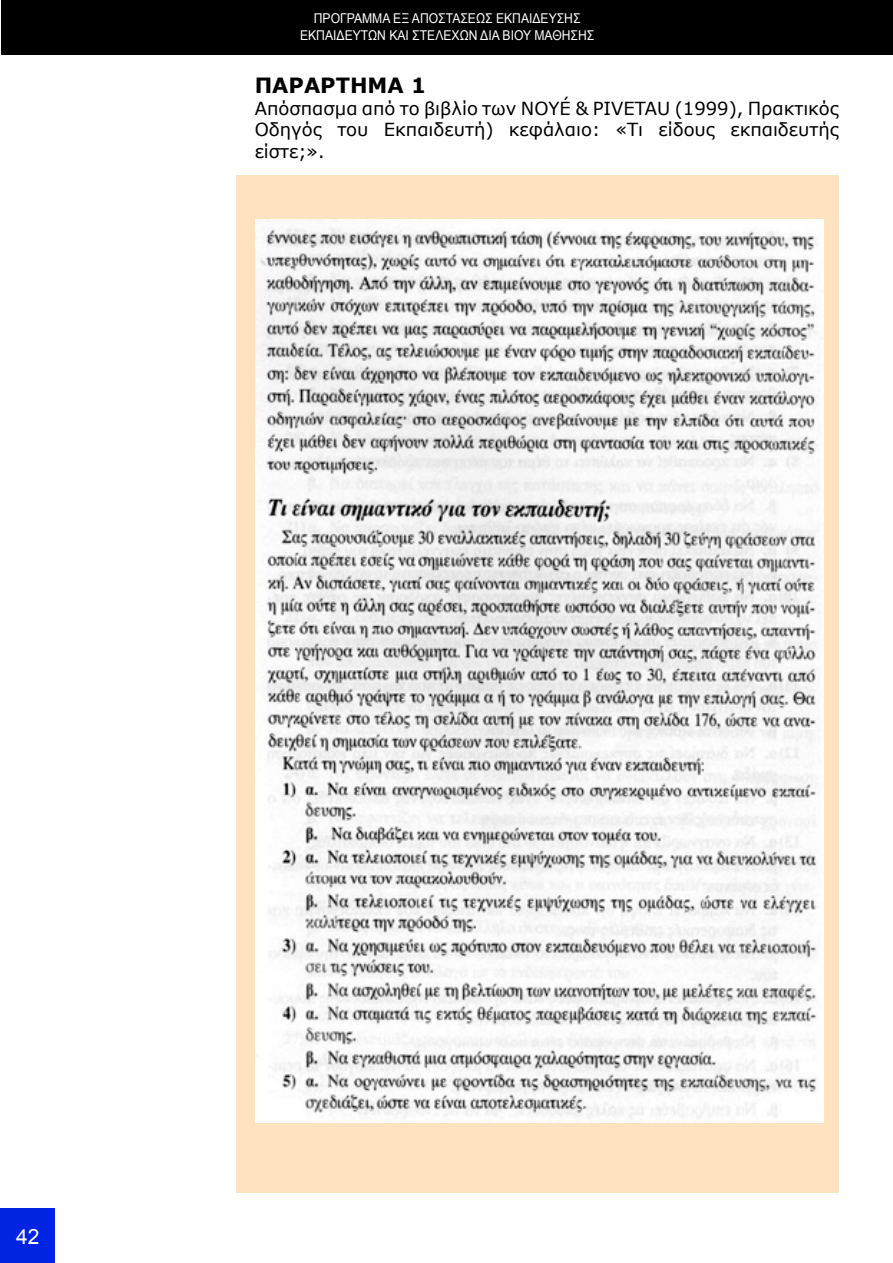
<style>
.page{position:relative;width:893px;height:1263px;background:#fff}
.page>*{position:absolute;margin:0;border:0;box-sizing:border-box;transform-origin:0 0}
.t1{font:700 21px "Verdana";color:#000}
.t2{font:21px "Arial";color:#fff}
.t3{font:18px/21.6px "Verdana";color:#000;text-align:justify}
.t4{font:13.5px/16.2px "Arial";color:#fff;text-align:center;scale:.9 1}
</style>
<div class="page">
<div style="left:1px;top:0;width:892px;height:54px;background:#000"></div>
<div style="left:1px;top:1209px;width:54px;height:54px;background:#0024e2"></div>
<div style="left:237px;top:175px;width:602px;height:1018px;background:#ffe3c0"></div>
<img style="left:256px;top:219px;width:568px;height:903px">
<p class="t4" style="left:300px;top:11px;width:328px">ΠΡΟΓΡΑΜΜΑ ΕΞ ΑΠΟΣΤΑΣΕΩΣ ΕΚΠΑΙΔΕΥΣΗΣ<br>ΕΚΠΑΙΔΕΥΤΩΝ ΚΑΙ ΣΤΕΛΕΧΩΝ ΔΙΑ ΒΙΟΥ ΜΑΘΗΣΗΣ</p>
<p class="t1" style="left:255px;top:72px;width:173px">ΠΑΡΑΡΤΗΜΑ 1</p>
<p class="t3" style="left:255px;top:97px;width:586px">Απόσπασμα από το βιβλίο των ΝΟYÉ &amp; PIVETAU (1999), Πρακτικός Οδηγός του Εκπαιδευτή) κεφάλαιο: «Τι είδους εκπαιδευτής είστε;».</p>
<p class="t2" style="left:16px;top:1222px;width:25px">42</p>
</div>
